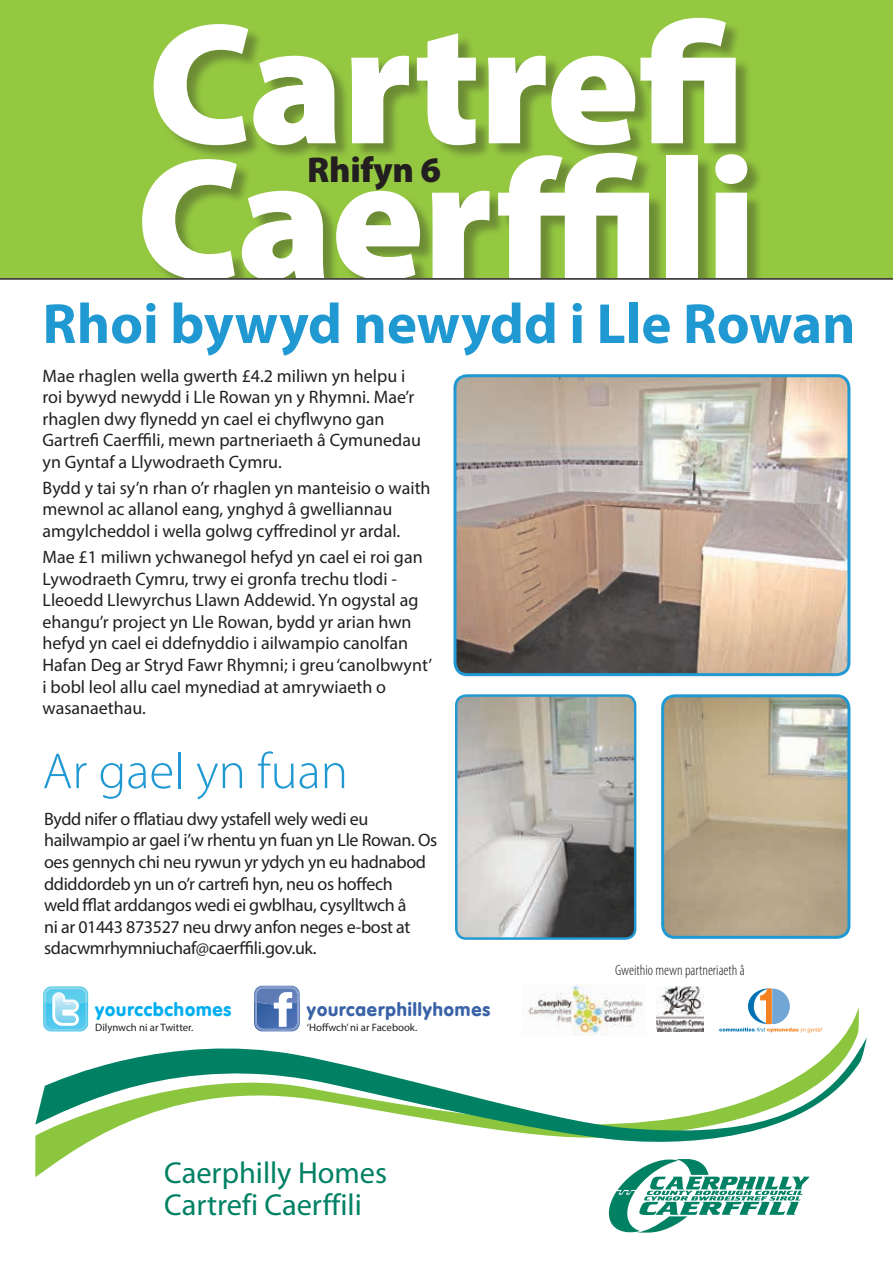
<style>
.page{position:relative;width:893px;height:1263px;background:#fff}
.page>*{position:absolute;margin:0;border:0;box-sizing:border-box;transform-origin:0 0}
.t1{font:900 174px/135px "Myriad Pro";letter-spacing:-.01em;color:#fff}
.t2{font:700 57px "Myriad Pro";color:#2099d3}
.t3{font:300 51px "Myriad Pro";color:#2099d3}
.t4{font:900 36px "Myriad Pro";letter-spacing:-.01em;color:#231f20}
.t5{font:30.45px/32.5px "Myriad";color:#008164}
.t6{font:900 18.3px "VAG Rounded";letter-spacing:.05em;color:#3a63a7}
.t7{font:900 18.3px "VAG Rounded";letter-spacing:.05em;color:#00aeef}
.t8{font:18px/21.6px "Myriad Pro";color:#231f20}
.t9{font:18px/21.6px "Myriad Pro";letter-spacing:-.02em;color:#231f20}
.t10{font:300 condensed 15px "Myriad Pro";color:#231f20}
.t11{font:10.8px "Myriad Pro";color:#231f20}
</style>
<div class="page">
<svg style="left:35px;top:1007px;width:824px;height:170px"></svg>
<svg style="left:35px;top:1032px;width:832px;height:125px"></svg>
<svg style="left:606px;top:1157px;width:203px;height:76px"></svg>
<div style="left:0;top:0;width:893px;height:279px;background:#95c841"></div>
<div style="left:144px;top:20px;width:619px;height:276px;background:#231f20;opacity:.35"></div>
<div style="left:0;top:279px;width:893px;height:23px;background:#fff"></div>
<hr style="left:0;top:278px;width:893px;height:2px;background:#231f20">
<svg style="left:254px;top:986px;width:46px;height:45px"></svg>
<svg style="left:43px;top:986px;width:45px;height:45px;background:#8ad9f1"></svg>
<img style="left:665px;top:697px;width:184px;height:240px">
<div style="left:661px;top:694px;width:189px;height:245px;border:3px solid #2099d3;border-radius:12px"></div>
<img style="left:457px;top:376px;width:392px;height:298px">
<div style="left:453px;top:374px;width:397px;height:302px;border:3px solid #2099d3;border-radius:12px"></div>
<img style="left:458px;top:695px;width:177px;height:242px">
<div style="left:455px;top:694px;width:181px;height:246px;border:2px solid #2099d3;border-radius:10px"></div>
<img style="left:656px;top:986px;width:48px;height:45px">
<svg style="left:719px;top:988px;width:103px;height:44px"></svg>
<img style="left:523px;top:984px;width:123px;height:52px">
<h1 class="t1" style="left:136px;top:10px;width:622px">Cartrefi<br>Caerffili</h1>
<h3 class="t4" style="left:307px;top:146px;width:136px">Rhifyn 6</h3>
<h2 class="t2" style="left:43px;top:287px;width:814px">Rhoi bywyd newydd i Lle Rowan</h2>
<p class="t8" style="left:43px;top:364px;width:380px">Mae rhaglen wella gwerth £4.2 miliwn yn helpu i roi bywyd newydd i Lle Rowan yn y Rhymni. Mae’r rhaglen dwy flynedd yn cael ei chyflwyno gan Gartrefi Caerffili, mewn partneriaeth â Cymunedau yn Gyntaf a Llywodraeth Cymru.</p>
<p class="t8" style="left:43px;top:477px;width:390px">Bydd y tai sy’n rhan o’r rhaglen yn manteisio o waith mewnol ac allanol eang, ynghyd â gwelliannau amgylcheddol i wella golwg cyffredinol yr ardal.</p>
<p class="t8" style="left:43px;top:546px;width:391px">Mae £1 miliwn ychwanegol hefyd yn cael ei roi gan Lywodraeth Cymru, trwy ei gronfa trechu tlodi - Lleoedd Llewyrchus Llawn Addewid. Yn ogystal ag ehangu’r project yn Lle Rowan, bydd yr arian hwn hefyd yn cael ei ddefnyddio i ailwampio canolfan Hafan Deg ar Stryd Fawr Rhymni; i greu ‘canolbwynt’ i bobl leol allu cael mynediad at amrywiaeth o wasanaethau.</p>
<h3 class="t3" style="left:43px;top:740px;width:307px">Ar gael yn fuan</h3>
<p class="t9" style="left:44px;top:808px;width:395px">Bydd nifer o fflatiau dwy ystafell wely wedi eu hailwampio ar gael i’w rhentu yn fuan yn Lle Rowan. Os oes gennych chi neu rywun yr ydych yn eu hadnabod ddiddordeb yn un o’r cartrefi hyn, neu os hoffech<br>weld fflat arddangos wedi ei gwblhau, cysylltwch â<br>ni ar 01443 873527 neu drwy anfon neges e-bost at sdacwmrhymniuchaf@caerffili.gov.uk.</p>
<p class="t7" style="left:95px;top:998px;width:138px">yourccbchomes</p>
<p class="t11" style="left:95px;top:1020px;width:100px">Dilynwch ni ar Twitter.</p>
<p class="t6" style="left:307px;top:998px;width:185px">yourcaerphillyhomes</p>
<p class="t11" style="left:307px;top:1021px;width:112px">‘Hoffwch’ ni ar Facebook.</p>
<h3 class="t5" style="left:164px;top:1157px;width:224px">Caerphilly Homes<br>Cartrefi Caerffili</h3>
<p class="t10" style="left:615px;top:961px;width:131px">Gweithio mewn partneriaeth â</p>
</div>
